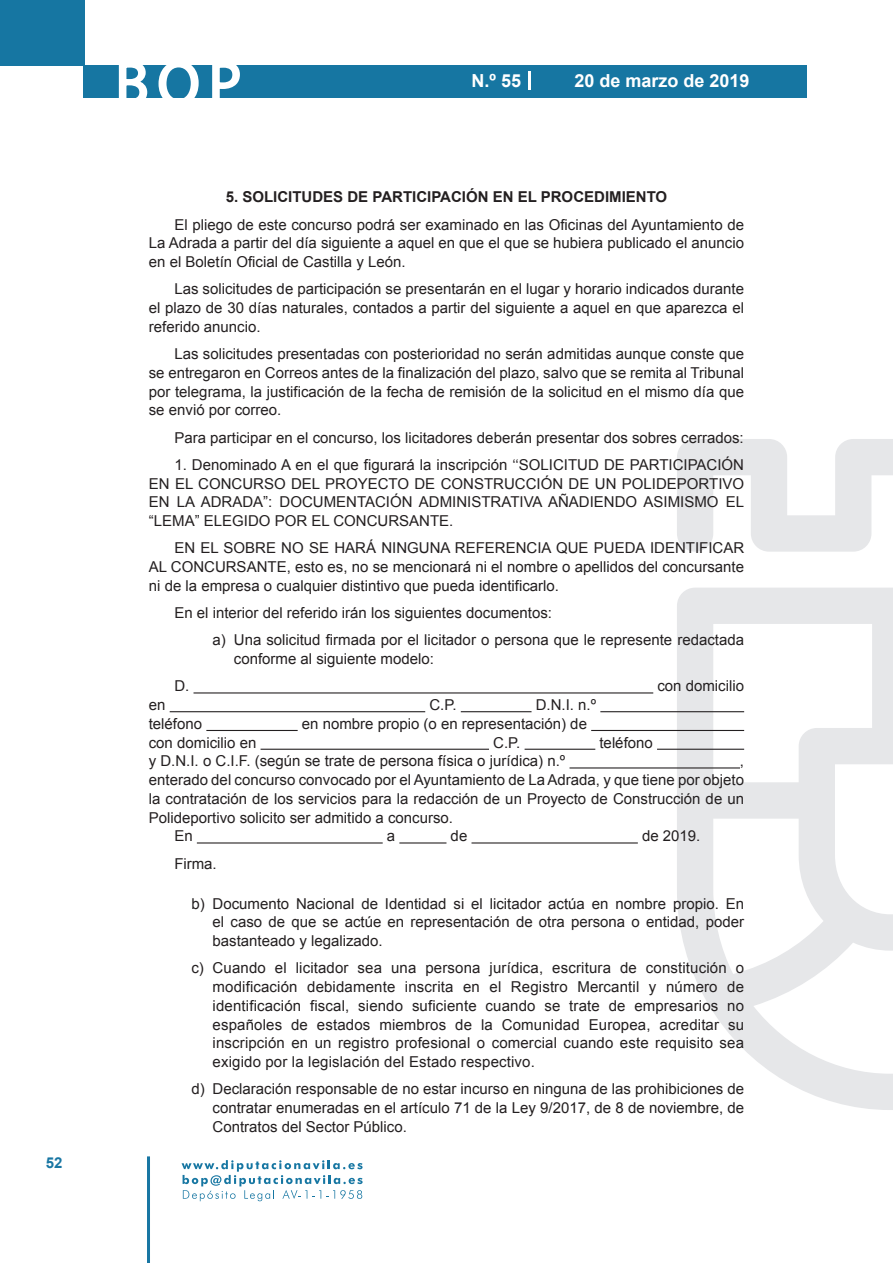
<style>
.page{position:relative;width:893px;height:1263px;background:#fff}
.page>*{position:absolute;margin:0;border:0;box-sizing:border-box;transform-origin:0 0}
.t1{font:500 61.5px "Avant Garde";color:#fff}
.t2{font:700 18px "Arial";color:#fff}
.t3{font:15px/18.8px "Arial";color:#231f20;text-align:justify}
.t4{font:700 15px "Arial";color:#231f20}
.t5{font:700 15px "Arial";color:#1876a3}
</style>
<div class="page">
<div style="left:0;top:0;width:85px;height:65px;background:#1676a2"></div>
<div style="left:84px;top:65px;width:723px;height:33px;background:#1676a2"></div>
<svg style="left:118px;top:65px;width:30px;height:33px"></svg>
<svg style="left:158px;top:65px;width:41px;height:33px"></svg>
<svg style="left:212px;top:65px;width:28px;height:33px"></svg>
<svg style="left:182px;top:1160px;width:181px;height:41px"></svg>
<hr style="left:147px;top:1156px;width:3px;height:107px;background:#1876a3">
<svg style="left:529px;top:71px;width:2px;height:19px"></svg>
<svg style="left:677px;top:439px;width:216px;height:671px"></svg>
<hr style="left:193px;top:692px;width:460px;height:1px;background:#231f20">
<hr style="left:170px;top:711px;width:255px;height:1px;background:#231f20">
<hr style="left:461px;top:711px;width:70px;height:1px;background:#231f20">
<hr style="left:600px;top:711px;width:144px;height:1px;background:#231f20">
<hr style="left:206px;top:730px;width:92px;height:1px;background:#231f20">
<hr style="left:591px;top:730px;width:153px;height:1px;background:#231f20">
<hr style="left:261px;top:749px;width:228px;height:1px;background:#231f20">
<hr style="left:525px;top:749px;width:70px;height:1px;background:#231f20">
<hr style="left:657px;top:749px;width:87px;height:1px;background:#231f20">
<hr style="left:569px;top:767px;width:171px;height:1px;background:#231f20">
<hr style="left:197px;top:842px;width:186px;height:1px;background:#231f20">
<hr style="left:399px;top:842px;width:47px;height:1px;background:#231f20">
<hr style="left:471px;top:842px;width:167px;height:1px;background:#231f20">
<p class="t5" style="left:46px;top:1153px;width:18px">52</p>
<h1 class="t1" style="left:115px;top:46px;width:128px">BOP</h1>
<p class="t2" style="left:472px;top:69px;width:51px">N.º 55</p>
<p class="t2" style="left:574px;top:69px;width:177px">20 de marzo de 2019</p>
<p class="t4" style="left:226px;top:187px;width:443px">5. SOLICITUDES DE PARTICIPACIÓN EN EL PROCEDIMIENTO</p>
<p class="t3" style="left:149px;top:215px;width:597px;text-indent:26px">El pliego de este concurso podrá ser examinado en las Oficinas del Ayuntamiento de La Adrada a partir del día siguiente a aquel en que el que se hubiera publicado el anuncio en el Boletín Oficial de Castilla y León.</p>
<p class="t3" style="left:149px;top:280px;width:597px;text-indent:26px">Las solicitudes de participación se presentarán en el lugar y horario indicados durante el plazo de 30 días naturales, contados a partir del siguiente a aquel en que aparezca el referido anuncio.</p>
<p class="t3" style="left:149px;top:345px;width:597px;text-indent:26px">Las solicitudes presentadas con posterioridad no serán admitidas aunque conste que se entregaron en Correos antes de la finalización del plazo, salvo que se remita al Tribunal por telegrama, la justificación de la fecha de remisión de la solicitud en el mismo día que se envió por correo.</p>
<p class="t3" style="left:174px;top:428px;width:571px">Para participar en el concurso, los licitadores deberán presentar dos sobres cerrados:</p>
<p class="t3" style="left:149px;top:455px;width:597px;text-indent:26px">1. Denominado A en el que figurará la inscripción ‘‘SOLICITUD DE PARTICIPACIÓN EN EL CONCURSO DEL PROYECTO DE CONSTRUCCIÓN DE UN POLIDEPORTIVO EN LA ADRADA”: DOCUMENTACIÓN ADMINISTRATIVA AÑADIENDO ASIMISMO EL “LEMA” ELEGIDO POR EL CONCURSANTE.</p>
<p class="t3" style="left:149px;top:539px;width:597px;text-indent:26px">EN EL SOBRE NO SE HARÁ NINGUNA REFERENCIA QUE PUEDA IDENTIFICAR AL CONCURSANTE, esto es, no se mencionará ni el nombre o apellidos del concursante ni de la empresa o cualquier distintivo que pueda identificarlo.</p>
<p class="t3" style="left:213px;top:599px;width:533px;line-height:27.3px;text-indent:-38px">En el interior del referido irán los siguientes documentos:<br>a) Una solicitud firmada por el licitador o persona que le represente redactada</p>
<p class="t3" style="left:234px;top:650px;width:202px">conforme al siguiente modelo:</p>
<p class="t3" style="left:174px;top:677px;width:16px">D.</p>
<p class="t3" style="left:657px;top:677px;width:88px">con domicilio</p>
<p class="t3" style="left:149px;top:696px;width:18px">en</p>
<p class="t3" style="left:429px;top:696px;width:29px">C.P.</p>
<p class="t3" style="left:536px;top:696px;width:62px">D.N.I. n.º</p>
<p class="t3" style="left:149px;top:714px;width:55px">teléfono</p>
<p class="t3" style="left:302px;top:714px;width:287px">en nombre propio (o en representación) de</p>
<p class="t3" style="left:149px;top:733px;width:109px">con domicilio en</p>
<p class="t3" style="left:493px;top:733px;width:29px">C.P.</p>
<p class="t3" style="left:599px;top:733px;width:55px">teléfono</p>
<p class="t3" style="left:149px;top:752px;width:418px">y D.N.I. o C.I.F. (según se trate de persona física o jurídica) n.º</p>
<p class="t3" style="left:740px;top:752px;width:6px">,</p>
<p class="t3" style="left:149px;top:771px;width:597px">enterado del concurso convocado por el Ayuntamiento de La Adrada, y que tiene por objeto</p>
<p class="t3" style="left:149px;top:789px;width:597px">la contratación de los servicios para la redacción de un Proyecto de Construcción de un</p>
<p class="t3" style="left:149px;top:808px;width:306px">Polideportivo solicito ser admitido a concurso.</p>
<p class="t3" style="left:174px;top:827px;width:20px">En</p>
<p class="t3" style="left:387px;top:827px;width:10px">a</p>
<p class="t3" style="left:451px;top:827px;width:18px">de</p>
<p class="t3" style="left:642px;top:827px;width:60px">de 2019.</p>
<p class="t3" style="left:174px;top:854px;width:44px">Firma.</p>
<p class="t3" style="left:213px;top:894px;width:533px;text-indent:-21px">b) Documento Nacional de Identidad si el licitador actúa en nombre propio. En el caso de que se actúe en representación de otra persona o entidad, poder bastanteado y legalizado.</p>
<p class="t3" style="left:213px;top:959px;width:533px;text-indent:-21px">c) Cuando el licitador sea una persona jurídica, escritura de constitución o modificación debidamente inscrita en el Registro Mercantil y número de identificación fiscal, siendo suficiente cuando se trate de empresarios no españoles de estados miembros de la Comunidad Europea, acreditar su inscripción en un registro profesional o comercial cuando este requisito sea exigido por la legislación del Estado respectivo.</p>
<p class="t3" style="left:213px;top:1080px;width:533px;text-indent:-21px">d) Declaración responsable de no estar incurso en ninguna de las prohibiciones de contratar enumeradas en el artículo 71 de la Ley 9/2017, de 8 de noviembre, de Contratos del Sector Público.</p>
</div>
